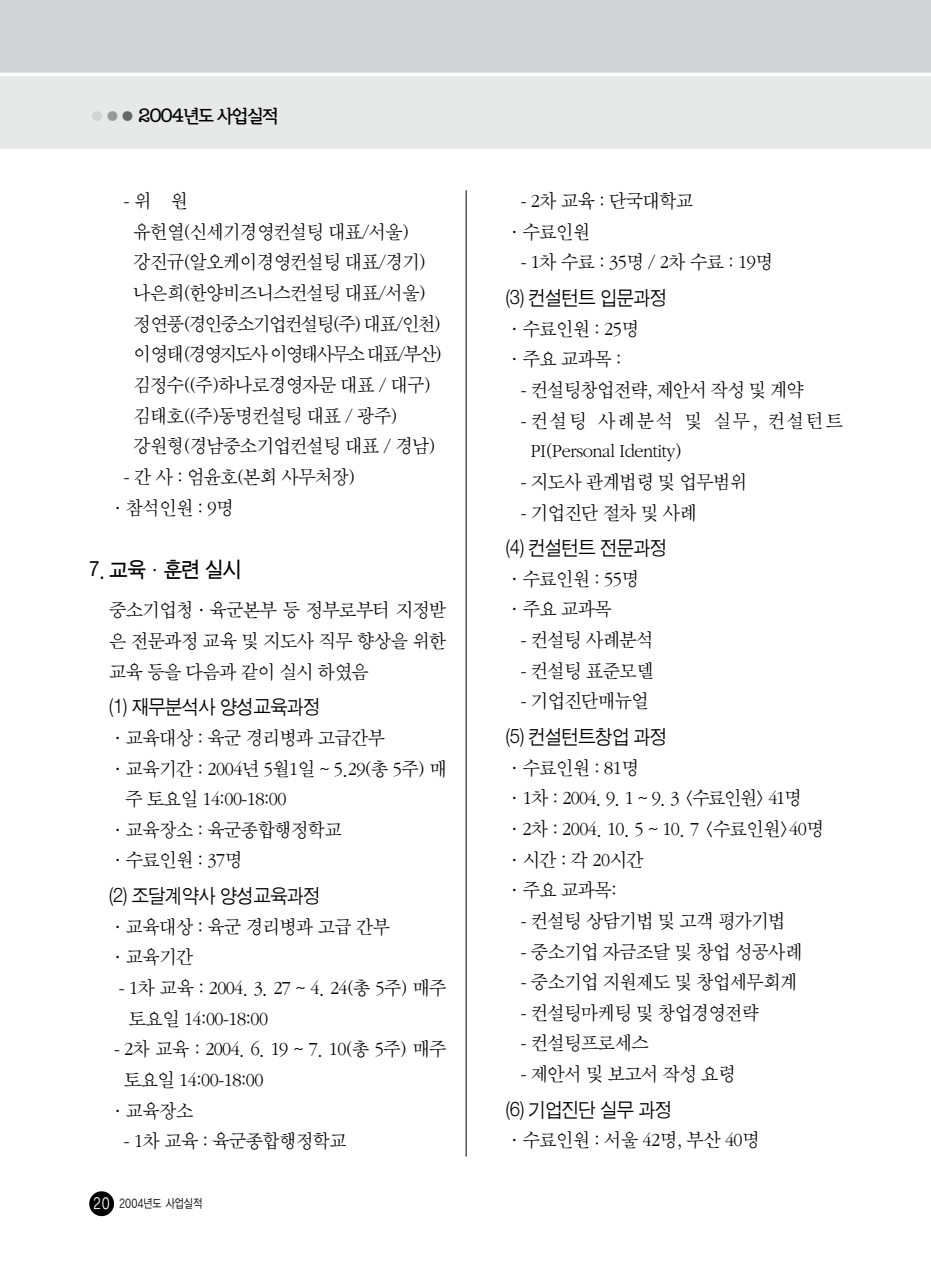
<style>
.page{position:relative;width:931px;height:1280px;background:#fff}
.page>*{position:absolute;margin:0;border:0;box-sizing:border-box;transform-origin:0 0}
.t1{font:21.88px "Sand Tg";color:#000;scale:.95 1}
.t2{font:20.12px/30.6px "Sand Sm";letter-spacing:-.025em;color:#000;scale:.95 1}
.t3{font:20.12px "Sand Jg";letter-spacing:-.025em;color:#000;scale:.95 1}
.t4{font:19.25px "San Ig M";letter-spacing:-.065em;color:#000}
.t5{font:12.25px "YGO12";letter-spacing:-.07em;color:#000;scale:.8 1}
.s1{color:#d1d3d4}
.s2{color:#999}
.s3{color:#666}
.s4{font-size:15.75px;color:#fff}
</style>
<div class="page">
<div style="left:0;top:0;width:931px;height:74px;background:#d1d3d4"></div>
<div style="left:0;top:74px;width:931px;height:75px;background:#e7e8e8"></div>
<hr style="left:0;top:73px;width:931px;height:3px;background:#fff">
<div style="left:89px;top:1191px;width:25px;height:24px;background:#000;border-radius:50%"></div>
<hr style="left:466px;top:190px;width:1px;height:966px;background:#000">
<p class="t4" style="left:89px;top:108px;width:191px"><span class="s1">●</span><span class="s2">●</span><span class="s3">●</span> 2004년도 사업실적</p>
<p class="t2" style="left:133px;top:187px;width:326px;text-indent:-10px">- 위 원<br>유헌열(신세기경영컨설팅 대표/서울) 강진규(알오케이경영컨설팅 대표/경기) 나은희(한양비즈니스컨설팅 대표/서울) 정연풍(경인중소기업컨설팅(주) 대표/인천) 이영태(경영지도사 이영태사무소 대표/부산) 김정수((주)하나로경영자문 대표 / 대구) 김태호((주)동명컨설팅 대표 / 광주) 강원형(경남중소기업컨설팅 대표 / 경남)</p>
<p class="t2" style="left:109px;top:463px;width:261px;text-indent:15px">- 간 사 : 엄윤호(본회 사무처장) ·참석인원 : 9명</p>
<p class="t1" style="left:89px;top:559px;width:163px">7. 교육·훈련 실시</p>
<p class="t2" style="left:109px;top:596px;width:357px;text-align:justify">중소기업청·육군본부 등 정부로부터 지정받 은 전문과정 교육 및 지도사 직무 향상을 위한 교육 등을 다음과 같이 실시 하였음</p>
<p class="t3" style="left:109px;top:698px;width:224px">(1) 재무분석사 양성교육과정</p>
<p class="t2" style="left:109px;top:723px;width:292px">·교육대상 : 육군 경리병과 고급간부</p>
<p class="t2" style="left:109px;top:754px;width:357px">·교육기간 : 2004년 5월1일 ~ 5.29(총 5주) 매</p>
<p class="t2" style="left:126px;top:785px;width:171px">주 토요일 14:00-18:00</p>
<p class="t2" style="left:109px;top:815px;width:246px">·교육장소 : 육군종합행정학교</p>
<p class="t2" style="left:109px;top:846px;width:141px">·수료인원 : 37명</p>
<p class="t3" style="left:109px;top:886px;width:224px">(2) 조달계약사 양성교육과정</p>
<p class="t2" style="left:109px;top:912px;width:297px">·교육대상 : 육군 경리병과 고급 간부 ·교육기간</p>
<p class="t2" style="left:129px;top:973px;width:336px;text-indent:-10px">- 1차 교육 : 2004. 3. 27 ~ 4. 24(총 5주) 매주 토요일 14:00-18:00</p>
<p class="t2" style="left:114px;top:1035px;width:351px">- 2차 교육 : 2004. 6. 19 ~ 7. 10(총 5주) 매주</p>
<p class="t2" style="left:124px;top:1065px;width:148px">토요일 14:00-18:00</p>
<p class="t2" style="left:109px;top:1096px;width:90px">·교육장소</p>
<p class="t2" style="left:124px;top:1126px;width:236px">- 1차 교육 : 육군종합행정학교</p>
<p class="t5" style="left:93px;top:1197px;width:138px"><span class="s4">20</span> 2004년도 사업실적</p>
<p class="t2" style="left:506px;top:187px;width:199px;text-indent:15px">- 2차 교육 : 단국대학교 ·수료인원</p>
<p class="t2" style="left:521px;top:248px;width:267px">- 1차 수료 : 35명 / 2차 수료 : 19명</p>
<p class="t3" style="left:506px;top:289px;width:171px">(3) 컨설턴트 입문과정</p>
<p class="t2" style="left:506px;top:314px;width:141px">·수료인원 : 25명 ·주요 교과목 :</p>
<p class="t2" style="left:521px;top:376px;width:300px">- 컨설팅창업전략, 제안서 작성 및 계약</p>
<p class="t2" style="left:531px;top:406px;width:330px;text-indent:-10px">- 컨설팅 사례분석 및 실무, 컨설턴트<br>PI(Personal Identity)</p>
<p class="t2" style="left:521px;top:468px;width:240px">- 지도사 관계법령 및 업무범위</p>
<p class="t2" style="left:521px;top:498px;width:187px">- 기업진단 절차 및 사례</p>
<p class="t3" style="left:506px;top:539px;width:171px">(4) 컨설턴트 전문과정</p>
<p class="t2" style="left:506px;top:564px;width:141px">·수료인원 : 55명 ·주요 교과목</p>
<p class="t2" style="left:521px;top:626px;width:141px">- 컨설팅 사례분석</p>
<p class="t2" style="left:521px;top:656px;width:141px">- 컨설팅 표준모델</p>
<p class="t2" style="left:521px;top:687px;width:136px">- 기업진단매뉴얼</p>
<p class="t3" style="left:506px;top:727px;width:171px">(5) 컨설턴트창업 과정</p>
<p class="t2" style="left:506px;top:753px;width:336px">·수료인원 : 81명<br>·1차 : 2004. 9. 1 ~ 9. 3 &lt;수료인원&gt; 41명 ·2차 : 2004. 10. 5 ~ 10. 7 &lt;수료인원&gt;40명 ·시간 : 각 20시간<br>·주요 교과목:</p>
<p class="t2" style="left:521px;top:906px;width:280px">- 컨설팅 상담기법 및 고객 평가기법</p>
<p class="t2" style="left:521px;top:937px;width:298px">- 중소기업 자금조달 및 창업 성공사례</p>
<p class="t2" style="left:521px;top:967px;width:293px">- 중소기업 지원제도 및 창업세무회계</p>
<p class="t2" style="left:521px;top:998px;width:252px">- 컨설팅마케팅 및 창업경영전략</p>
<p class="t2" style="left:521px;top:1029px;width:136px">- 컨설팅프로세스</p>
<p class="t2" style="left:521px;top:1059px;width:227px">- 제안서 및 보고서 작성 요령</p>
<p class="t3" style="left:506px;top:1100px;width:177px">(6) 기업진단 실무 과정</p>
<p class="t2" style="left:506px;top:1125px;width:268px">·수료인원 : 서울 42명, 부산 40명</p>
</div>
